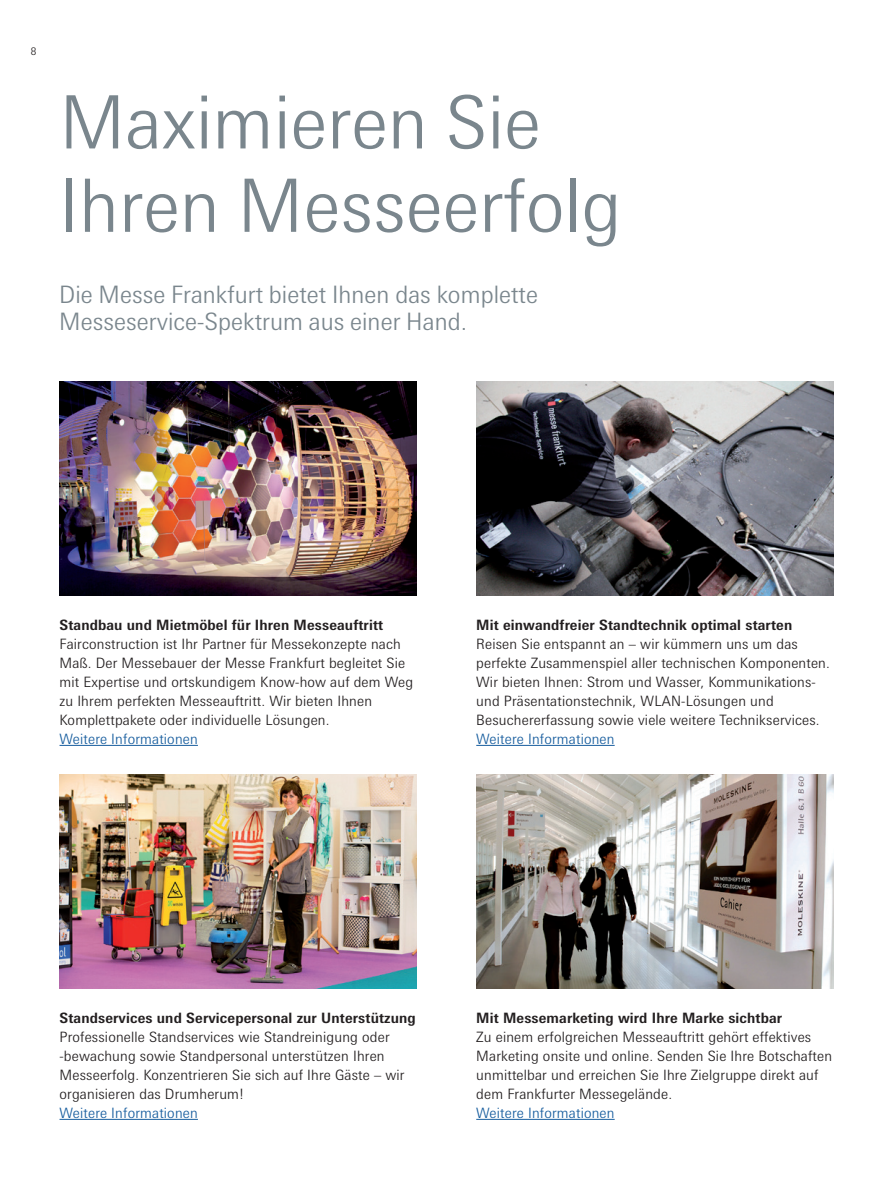
<style>
.page{position:relative;width:893px;height:1191px;background:#fff}
.page>*{position:absolute;margin:0;border:0;box-sizing:border-box;transform-origin:0 0}
.t1{font:300 73.5px/83.4px "Messe Univers";color:#7a868d}
.t2{font:300 24px/26.4px "Messe Univers";color:#7a868d}
.t3{font:300 14.25px/19px "Messe Univers";letter-spacing:.01em;color:#231f20}
.t4{font:700 14.25px "Messe Univers";letter-spacing:.01em;color:#231f20}
.t5{font:300 14.25px "Messe Univers";letter-spacing:.01em;color:#175d9e}
.t6{font:300 10.5px "Messe Univers";color:#231f20}
</style>
<div class="page">
<img style="left:60px;top:381px;width:357px;height:214px">
<img style="left:476px;top:381px;width:357px;height:214px">
<img style="left:60px;top:774px;width:357px;height:214px">
<img style="left:476px;top:774px;width:357px;height:214px">
<hr style="left:60px;top:745px;width:138px;height:1px;background:#175d9e">
<hr style="left:476px;top:745px;width:139px;height:1px;background:#175d9e">
<hr style="left:60px;top:1119px;width:138px;height:1px;background:#175d9e">
<hr style="left:476px;top:1119px;width:139px;height:1px;background:#175d9e">
<p class="t6" style="left:31px;top:45px;width:7px">8</p>
<h1 class="t1" style="left:60px;top:79px;width:564px">Maximieren Sie<br>Ihren Messeerfolg</h1>
<h2 class="t2" style="left:59px;top:281px;width:480px">Die Messe Frankfurt bietet Ihnen das komplette<br>Messeservice-Spektrum aus einer Hand.</h2>
<p class="t4" style="left:60px;top:616px;width:325px">Standbau und Mietmöbel für Ihren Messeauftritt</p>
<p class="t3" style="left:60px;top:634px;width:355px">Fairconstruction ist Ihr Partner für Messekonzepte nach Maß. Der Messebauer der Messe Frankfurt begleitet Sie mit Expertise und ortskundigem Know-how auf dem Weg zu Ihrem perfekten Messeauftritt. Wir bieten Ihnen Komplettpakete oder individuelle Lösungen.</p>
<p class="t5" style="left:60px;top:730px;width:140px">Weitere Informationen</p>
<p class="t4" style="left:476px;top:616px;width:317px">Mit einwandfreier Standtechnik optimal starten</p>
<p class="t3" style="left:476px;top:634px;width:355px">Reisen Sie entspannt an – wir kümmern uns um das perfekte Zusammenspiel aller technischen Komponenten.<br>Wir bieten Ihnen: Strom und Wasser, Kommunikations&shy;und Präsentationstechnik, WLAN-Lösungen und Besuchererfassung sowie viele weitere Technikservices.</p>
<p class="t5" style="left:476px;top:730px;width:140px">Weitere Informationen</p>
<p class="t4" style="left:60px;top:1008px;width:358px">Standservices und Servicepersonal zur Unterstützung</p>
<p class="t3" style="left:60px;top:1027px;width:347px">Professionelle Standservices wie Standreinigung oder -bewachung sowie Standpersonal unterstützen Ihren Messeerfolg. Konzentrieren Sie sich auf Ihre Gäste – wir organisieren das Drumherum!</p>
<p class="t5" style="left:60px;top:1104px;width:140px">Weitere Informationen</p>
<p class="t4" style="left:476px;top:1008px;width:307px">Mit Messemarketing wird Ihre Marke sichtbar</p>
<p class="t3" style="left:476px;top:1027px;width:357px">Zu einem erfolgreichen Messeauftritt gehört effektives Marketing onsite und online. Senden Sie Ihre Botschaften unmittelbar und erreichen Sie Ihre Zielgruppe direkt auf dem Frankfurter Messegelände.</p>
<p class="t5" style="left:476px;top:1104px;width:140px">Weitere Informationen</p>
</div>
